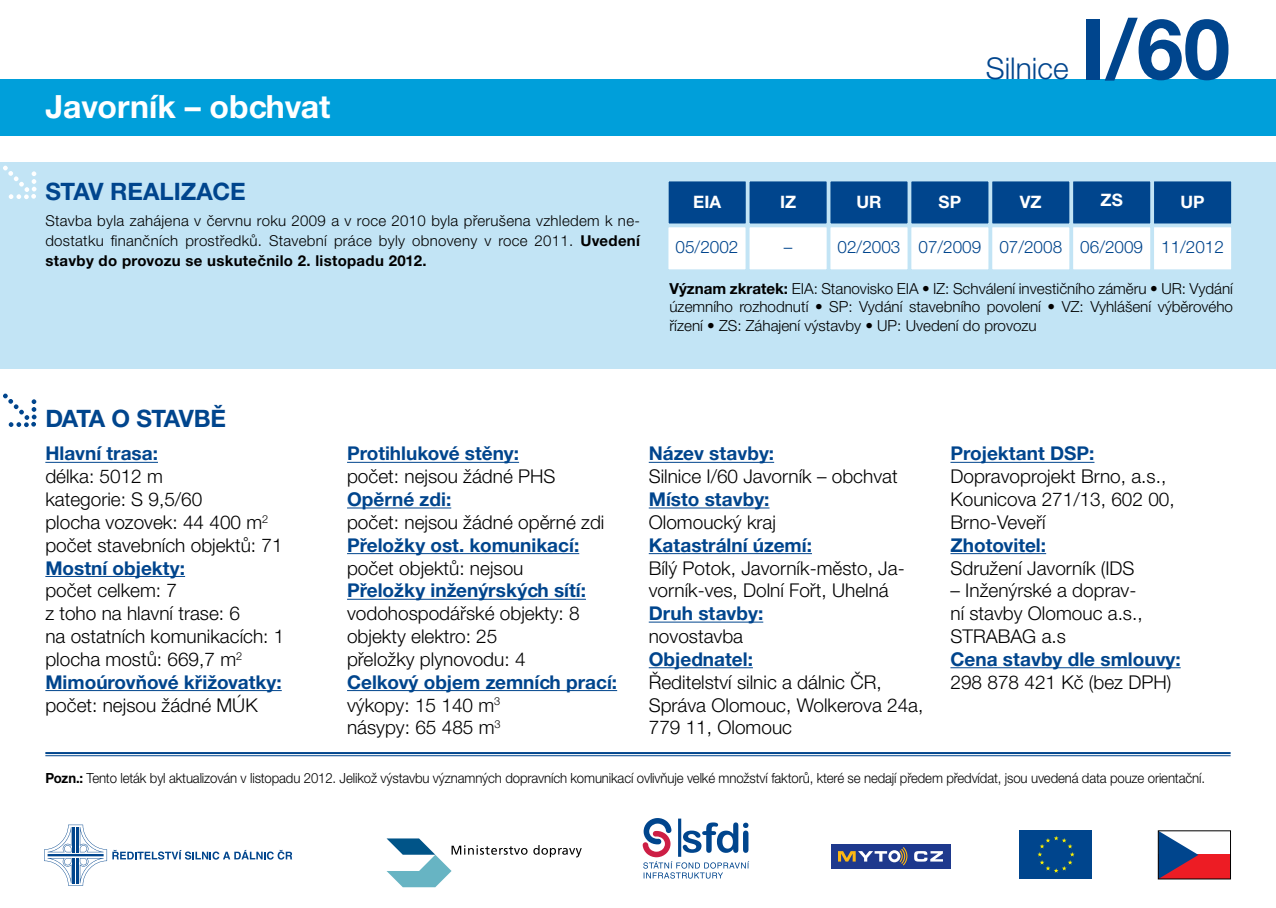
<style>
.page{position:relative;width:1276px;height:908px;background:#fff}
.page>*{position:absolute;margin:0;border:0;box-sizing:border-box;transform-origin:0 0}
.t1{font:700 84px "Helvetica Neue CE";color:#00458d}
.t2{font:700 32px "Helvetica Neue CE";color:#fff}
.t3{font:300 30px "Helvetica Neue CE";color:#00458d}
.t4{font:700 24px "Helvetica Neue CE";letter-spacing:-.01em;color:#00458d}
.t5{font:700 24px "Helvetica Neue CE";letter-spacing:-.05em;color:#00458d}
.t6{font:300 19px/22.8px "Helvetica Neue CE";color:#000}
.t7{font:700 19px "Helvetica Neue CE";color:#00458d}
.t8{font:300 17.2px "Helvetica Neue CE";color:#00458d}
.t9{font:700 17.2px "Helvetica Neue CE";color:#fff}
.t10{font:300 15.2px/18.2px "Helvetica Neue CE";color:#000;text-align:justify}
.t11{font:300 15px/20px "Helvetica Neue CE";letter-spacing:.02em;color:#000;text-align:justify}
.t12{font:300 14px "Helvetica Neue CE";letter-spacing:-.01em;color:#000;scale:.94 1}
.s1{font-weight:700}
.s2{font-weight:700;color:#00458d}
</style>
<div class="page">
<div style="left:0;top:79px;width:1276px;height:57px;background:#009fda"></div>
<div style="left:0;top:162px;width:1276px;height:207px;background:#c2e4f5"></div>
<svg style="left:3px;top:165px;width:34px;height:34px"></svg>
<div style="left:1153px;top:180px;width:79px;height:44px;background:#00458d"></div>
<div style="left:1152px;top:179px;width:81px;height:46px;border:2px solid #c2e4f5"></div>
<div style="left:991px;top:180px;width:79px;height:44px;background:#00458d"></div>
<div style="left:990px;top:179px;width:81px;height:46px;border:2px solid #c2e4f5"></div>
<div style="left:829px;top:180px;width:79px;height:44px;background:#00458d"></div>
<div style="left:828px;top:179px;width:81px;height:46px;border:2px solid #c2e4f5"></div>
<div style="left:1072px;top:180px;width:79px;height:44px;background:#00458d"></div>
<div style="left:1071px;top:179px;width:81px;height:46px;border:2px solid #c2e4f5"></div>
<div style="left:910px;top:180px;width:79px;height:44px;background:#00458d"></div>
<div style="left:909px;top:179px;width:81px;height:46px;border:2px solid #c2e4f5"></div>
<div style="left:748px;top:180px;width:79px;height:44px;background:#00458d"></div>
<div style="left:747px;top:179px;width:81px;height:46px;border:2px solid #c2e4f5"></div>
<div style="left:668px;top:180px;width:78px;height:44px;background:#00458d"></div>
<div style="left:667px;top:179px;width:80px;height:46px;border:2px solid #c2e4f5"></div>
<div style="left:1153px;top:226px;width:79px;height:44px;background:#fff"></div>
<div style="left:1152px;top:225px;width:81px;height:46px;border:2px solid #c2e4f5"></div>
<div style="left:991px;top:226px;width:79px;height:44px;background:#fff"></div>
<div style="left:990px;top:225px;width:81px;height:46px;border:2px solid #c2e4f5"></div>
<div style="left:829px;top:226px;width:79px;height:44px;background:#fff"></div>
<div style="left:828px;top:225px;width:81px;height:46px;border:2px solid #c2e4f5"></div>
<div style="left:1072px;top:226px;width:79px;height:44px;background:#fff"></div>
<div style="left:1071px;top:225px;width:81px;height:46px;border:2px solid #c2e4f5"></div>
<div style="left:910px;top:226px;width:79px;height:44px;background:#fff"></div>
<div style="left:909px;top:225px;width:81px;height:46px;border:2px solid #c2e4f5"></div>
<div style="left:748px;top:226px;width:79px;height:44px;background:#fff"></div>
<div style="left:747px;top:225px;width:81px;height:46px;border:2px solid #c2e4f5"></div>
<div style="left:667px;top:226px;width:79px;height:44px;background:#fff"></div>
<div style="left:666px;top:225px;width:81px;height:46px;border:2px solid #c2e4f5"></div>
<div style="left:1019px;top:830px;width:72px;height:48px;background:#00458d"></div>
<svg style="left:1037px;top:836px;width:37px;height:36px"></svg>
<div style="left:1158px;top:854px;width:72px;height:24px;background:#ed1c24"></div>
<svg style="left:1160px;top:832px;width:38px;height:44px"></svg>
<svg style="left:44px;top:824px;width:248px;height:61px"></svg>
<svg style="left:642px;top:818px;width:107px;height:60px"></svg>
<hr style="left:45px;top:751px;width:1185px;height:2px;background:#00458d">
<hr style="left:45px;top:755px;width:1185px;height:1px;background:#00458d">
<hr style="left:45px;top:461px;width:113px;height:1px;background:#00458d">
<hr style="left:45px;top:575px;width:140px;height:1px;background:#00458d">
<hr style="left:45px;top:689px;width:237px;height:1px;background:#00458d">
<hr style="left:347px;top:461px;width:172px;height:1px;background:#00458d">
<hr style="left:347px;top:507px;width:104px;height:1px;background:#00458d">
<hr style="left:347px;top:553px;width:232px;height:1px;background:#00458d">
<hr style="left:347px;top:598px;width:239px;height:1px;background:#00458d">
<hr style="left:347px;top:689px;width:270px;height:1px;background:#00458d">
<hr style="left:649px;top:461px;width:125px;height:1px;background:#00458d">
<hr style="left:649px;top:507px;width:120px;height:1px;background:#00458d">
<hr style="left:649px;top:553px;width:163px;height:1px;background:#00458d">
<hr style="left:649px;top:621px;width:114px;height:1px;background:#00458d">
<hr style="left:649px;top:667px;width:104px;height:1px;background:#00458d">
<hr style="left:950px;top:461px;width:144px;height:1px;background:#00458d">
<hr style="left:950px;top:553px;width:96px;height:1px;background:#00458d">
<hr style="left:950px;top:667px;width:230px;height:1px;background:#00458d">
<svg style="left:3px;top:393px;width:34px;height:34px"></svg>
<svg style="left:386px;top:838px;width:141px;height:48px"></svg>
<svg style="left:533px;top:845px;width:49px;height:12px"></svg>
<div style="left:831px;top:843px;width:119px;height:25px;background:#1e398d"></div>
<svg style="left:838px;top:847px;width:69px;height:18px"></svg>
<svg style="left:914px;top:851px;width:29px;height:10px"></svg>
<h2 class="t2" style="left:45px;top:87px;width:286px">Javorník – obchvat</h2>
<p class="t4" style="left:45px;top:176px;width:202px">stav REA LIZACE</p>
<p class="t11" style="left:45px;top:211px;width:596px">Stavba byla zahájena v červnu roku 2009 a v roce 2010 byla přerušena vzhledem k ne&shy;dostatku finančních prostředků. Stavební práce byly obnoveny v roce 2011. <span class="s1">Uvedení stavby do provozu se uskutečnilo 2. listopadu 2012.</span></p>
<h3 class="t3" style="left:985px;top:50px;width:84px">Silnice</h3>
<h1 class="t1" style="left:1081px;top:-3px;width:151px">I/60</h1>
<p class="t9" style="left:693px;top:191px;width:20px">EIA</p>
<p class="t9" style="left:780px;top:191px;width:18px">IZ</p>
<p class="t9" style="left:856px;top:191px;width:27px">UR</p>
<p class="t9" style="left:938px;top:191px;width:24px">S P</p>
<p class="t9" style="left:1020px;top:191px;width:23px">VZ</p>
<p class="t9" style="left:1100px;top:189px;width:17px">ZS</p>
<p class="t9" style="left:1180px;top:191px;width:26px">UP</p>
<p class="t8" style="left:675px;top:236px;width:64px">05/2002</p>
<p class="t8" style="left:784px;top:236px;width:10px">–</p>
<p class="t8" style="left:837px;top:236px;width:388px">02/2003 07/2009 07/2008 06/2009 11/2012</p>
<p class="t10" style="left:669px;top:279px;width:565px"><span class="s1">Význam zkratek:</span> EIA: Stanovisko EIA • IZ: Schválení investičního záměru • UR : Vydání územního rozhodnutí • SP: Vydání stavebního povolení • VZ: Vyhlášení výběrového řízení • ZS: Záhajení výstavby • UP: Uvedení do provozu</p>
<p class="t5" style="left:45px;top:403px;width:182px">data o stavbě</p>
<p class="t7" style="left:45px;top:441px;width:114px">Hlavní trasa:</p>
<p class="t6" style="left:45px;top:465px;width:239px">délka: 5012 m<br>kategorie: S 9,5/60<br>plocha vozovek: 44 400 m<sup>2 </sup>počet stavebních objektů: 71</p>
<p class="t7" style="left:45px;top:555px;width:141px">Mostní objekty:</p>
<p class="t6" style="left:45px;top:579px;width:240px">počet celkem: 7<br>z toho na hlavní trase: 6<br>na ostatních komunikacích: 1 plocha mostů: 669,7 m<sup>2<br></sup><span class="s2">Mimoúrovňové křižovatky:</span></p>
<p class="t6" style="left:45px;top:693px;width:207px">počet: nejsou žádné M ÚK</p>
<p class="t7" style="left:347px;top:441px;width:173px">Protihlukové stěny:</p>
<p class="t6" style="left:347px;top:465px;width:210px">počet: nejsou žádné PHS</p>
<p class="t7" style="left:347px;top:487px;width:106px">Opěrné zdi:</p>
<p class="t6" style="left:347px;top:510px;width:259px">počet: nejsou žádné opěrné zdi</p>
<p class="t7" style="left:347px;top:533px;width:234px">Přeložky ost. komunikací:</p>
<p class="t6" style="left:347px;top:556px;width:178px">počet objektů: nejsou</p>
<p class="t7" style="left:347px;top:578px;width:240px">Přeložky inženýrských sítí:</p>
<p class="t6" style="left:347px;top:601px;width:234px">vodohospodářské objekty: 8 objekty elektro: 25<br>přeložky plynovodu: 4</p>
<p class="t6" style="left:347px;top:670px;width:272px"><span class="s2">Celkový objem zemních prací: </span>výkopy: 15 140 m<sup>3<br></sup>násypy: 65 485 m<sup>3</sup></p>
<p class="t7" style="left:649px;top:441px;width:127px">Název stavby:</p>
<p class="t6" style="left:649px;top:465px;width:250px">Silnice I/60 Javorník – obchvat</p>
<p class="t7" style="left:649px;top:487px;width:122px">Místo stavby:</p>
<p class="t6" style="left:649px;top:510px;width:129px">Olomoucký kraj</p>
<p class="t7" style="left:649px;top:533px;width:165px">Katastrální území:</p>
<p class="t6" style="left:649px;top:556px;width:257px">Bílý Potok, Javorník-město, Ja&shy;vorník-ves, Dolní Fořt, Uhelná</p>
<p class="t7" style="left:649px;top:601px;width:116px">Druh stavby:</p>
<p class="t6" style="left:649px;top:624px;width:96px">novostavba</p>
<p class="t7" style="left:649px;top:647px;width:106px">Objednatel:</p>
<p class="t6" style="left:649px;top:670px;width:276px">Ředitelství silnic a dálnic ČR ,<br>Správa Olomouc, Wolkerova 24a,<br>779 11, Olomouc</p>
<p class="t7" style="left:950px;top:441px;width:145px">Projektant DSP:</p>
<p class="t6" style="left:950px;top:465px;width:226px">Dopravoprojekt Brno, a.s.,<br>Kounicova 271/13, 602 00,<br>Brno-Veveří</p>
<p class="t7" style="left:950px;top:533px;width:97px">Zhotovitel:</p>
<p class="t6" style="left:950px;top:556px;width:186px">Sdružení Javorník (IDS</p>
<p class="t6" style="left:950px;top:579px;width:194px">– Inženýrské a doprav&shy;ní stavby Olomouc a.s.,<br>STRABAG a.s</p>
<p class="t7" style="left:950px;top:647px;width:232px">Cena stavby dle smlouvy:</p>
<p class="t6" style="left:950px;top:670px;width:222px">298 878 421 Kč (bez DPH)</p>
<p class="t12" style="left:45px;top:769px;width:1235px"><span class="s1">Pozn.:</span> Tento leták byl aktualizován v listopadu 2012. Jelikož výstavbu významných dopravních komunikací ovlivňuje velké množství faktorů, které se nedají předem předvídat, jsou uvedená data pouze orientační.</p>
</div>
